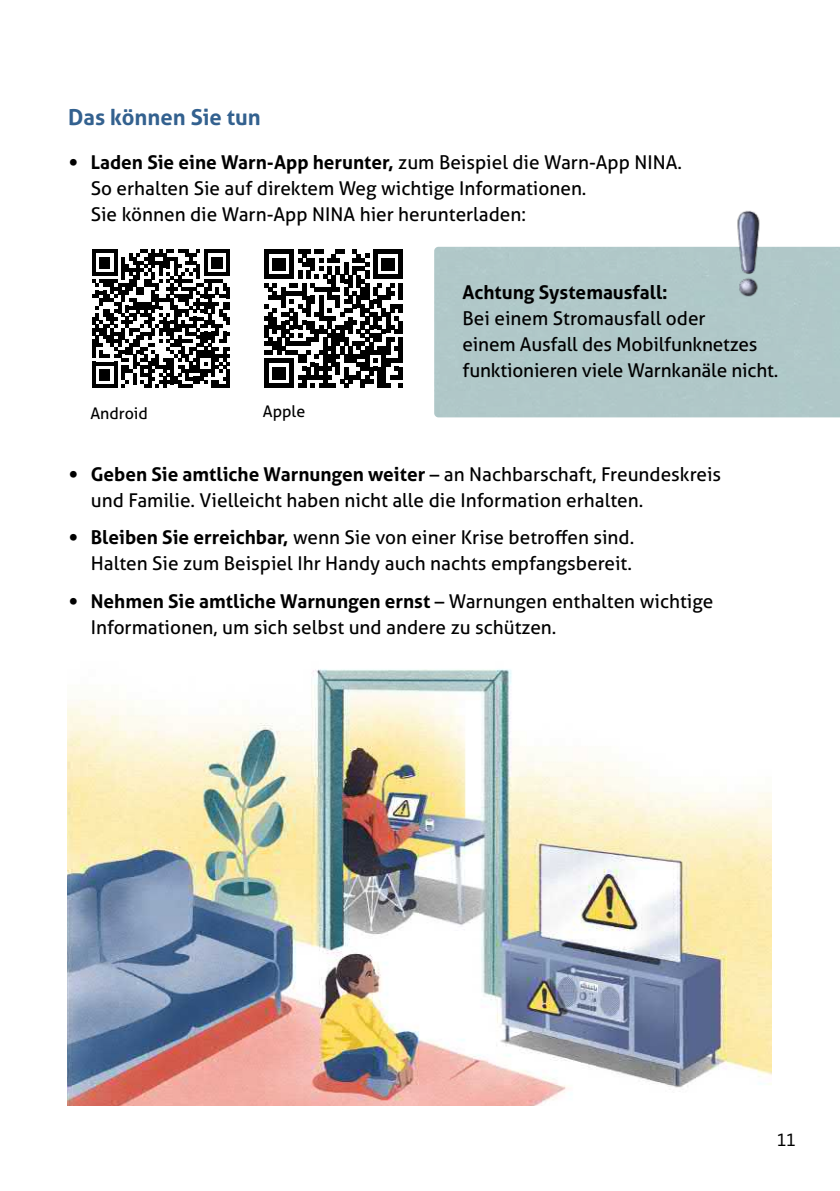
<style>
.page{position:relative;width:840px;height:1191px;background:#fff}
.page>*{position:absolute;margin:0;border:0;box-sizing:border-box;transform-origin:0 0}
.t1{font:700 22px "Aller";color:#33618f}
.t2{font:19px/26px "Aller";color:#000}
.t3{font:700 19px "Aller";color:#000}
.t4{font:19px "Bundes Sans";color:#000}
.t5{font:16px "Aller";color:#000}
.s1{font-size:26px}
.s2{font-weight:700}
</style>
<div class="page">
<img style="left:67px;top:669px;width:704px;height:437px">
<img style="left:725px;top:210px;width:45px;height:94px">
<svg style="left:92px;top:249px;width:138px;height:139px"></svg>
<hr style="left:226px;top:369px;width:4px;height:19px;background:#000">
<svg style="left:264px;top:250px;width:138px;height:138px"></svg>
<p class="t1" style="left:68px;top:103px;width:194px">Das können Sie tun</p>
<p class="t2" style="left:91px;top:149px;width:592px;text-indent:-23px"><span class="s1">•</span> <span class="s2">Laden Sie eine Warn-App herunter,</span> zum Beispiel die Warn-App NINA.<br>So erhalten Sie auf direktem Weg wichtige Informationen.<br>Sie können die Warn-App NINA hier herunterladen:</p>
<p class="t5" style="left:90px;top:403px;width:59px">Android</p>
<p class="t5" style="left:262px;top:402px;width:44px">Apple</p>
<p class="t3" style="left:462px;top:280px;width:206px">Achtung Systemausfall:</p>
<p class="t2" style="left:462px;top:305px;width:317px">Bei einem Stromausfall oder<br>einem Ausfall des Mobilfunknetzes funktionieren viele Warnkanäle nicht.</p>
<p class="t2" style="left:91px;top:461px;width:631px;text-indent:-23px"><span class="s1">•</span> <span class="s2">Geben Sie amtliche Warnungen weiter</span> – an Nachbarschaft, Freundeskreis und Familie. Vielleicht haben nicht alle die Information erhalten.</p>
<p class="t2" style="left:68px;top:524px;width:567px;text-align:right"><span class="s1">•</span> <span class="s2">Bleiben Sie erreichbar,</span> wenn Sie von einer Krise betroffen sind.<br>Halten Sie zum Beispiel Ihr Handy auch nachts empfangsbereit.</p>
<p class="t2" style="left:91px;top:588px;width:623px;text-indent:-23px"><span class="s1">•</span> <span class="s2">Nehmen Sie amtliche Warnungen ernst</span> – Warnungen enthalten wichtige<br>Informationen, um sich selbst und andere zu schützen.</p>
<p class="t4" style="left:776px;top:1127px;width:20px">11</p>
</div>
